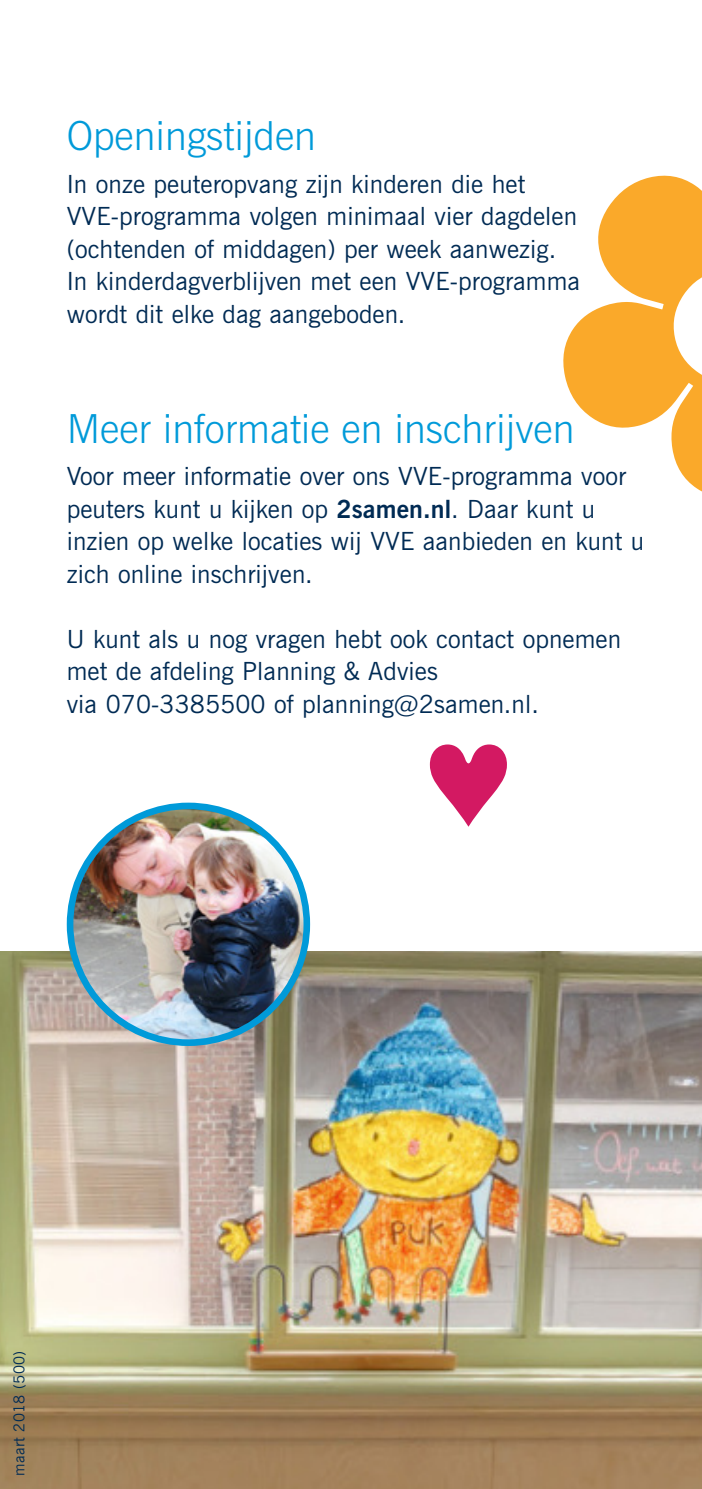
<style>
.page{position:relative;width:702px;height:1489px;background:#fff}
.page>*{position:absolute;margin:0;border:0;box-sizing:border-box;transform-origin:0 0}
.NWE_TUSSENKOP_2015{font:300 40px "News Gothic BT";color:#009ad9}
.BBBrood{font:25px/32.5px "News Gothic BT";letter-spacing:.005em;color:#002b54}
.brood{font:15px "News Gothic BT";letter-spacing:.02em;color:#002b54}
.s1{font-weight:700}
</style>
<div class="page">
<svg style="left:563px;top:175px;width:139px;height:317px;fill:#faa92a"></svg>
<img style="left:0;top:951px;width:702px;height:537px">
<img style="left:70px;top:806px;width:237px;height:236px;border-radius:118px">
<div style="left:67px;top:802px;width:243px;height:243px;border:7px solid #009ad9;border-radius:50%"></div>
<svg style="left:430px;top:744px;width:77px;height:82px"></svg>
<p class="NWE_TUSSENKOP_2015" style="left:67px;top:112px;width:251px">Openingstijden</p>
<p class="BBBrood" style="left:67px;top:167px;width:460px">In onze peuteropvang zijn kinderen die het</p>
<p class="BBBrood" style="left:67px;top:200px;width:512px">VVE-programma volgen minimaal vier dagdelen (ochtenden of middagen) per week aanwezig.</p>
<p class="BBBrood" style="left:67px;top:265px;width:515px">In kinderdagverblijven met een VVE-programma</p>
<p class="BBBrood" style="left:67px;top:297px;width:340px">wordt dit elke dag aangeboden.</p>
<p class="NWE_TUSSENKOP_2015" style="left:67px;top:404px;width:509px">Meer informatie en inschrijven</p>
<p class="BBBrood" style="left:67px;top:460px;width:579px">Voor meer informatie over ons VVE-programma voor peuters kunt u kijken op <span class="s1">2samen.nl</span>. Daar kunt u inzien op welke locaties wij VVE aanbieden en kunt u zich online inschrijven.</p>
<p class="BBBrood" style="left:67px;top:622px;width:555px">U kunt als u nog vragen hebt ook contact opnemen met de afdeling Planning &amp; Advies</p>
<p class="BBBrood" style="left:67px;top:687px;width:473px">via 070-3385500 of planning@2samen.nl.</p>
<p class="brood" style="left:10px;top:1475px;width:126px;rotate:-90deg">maart 2018 (500)</p>
</div>
